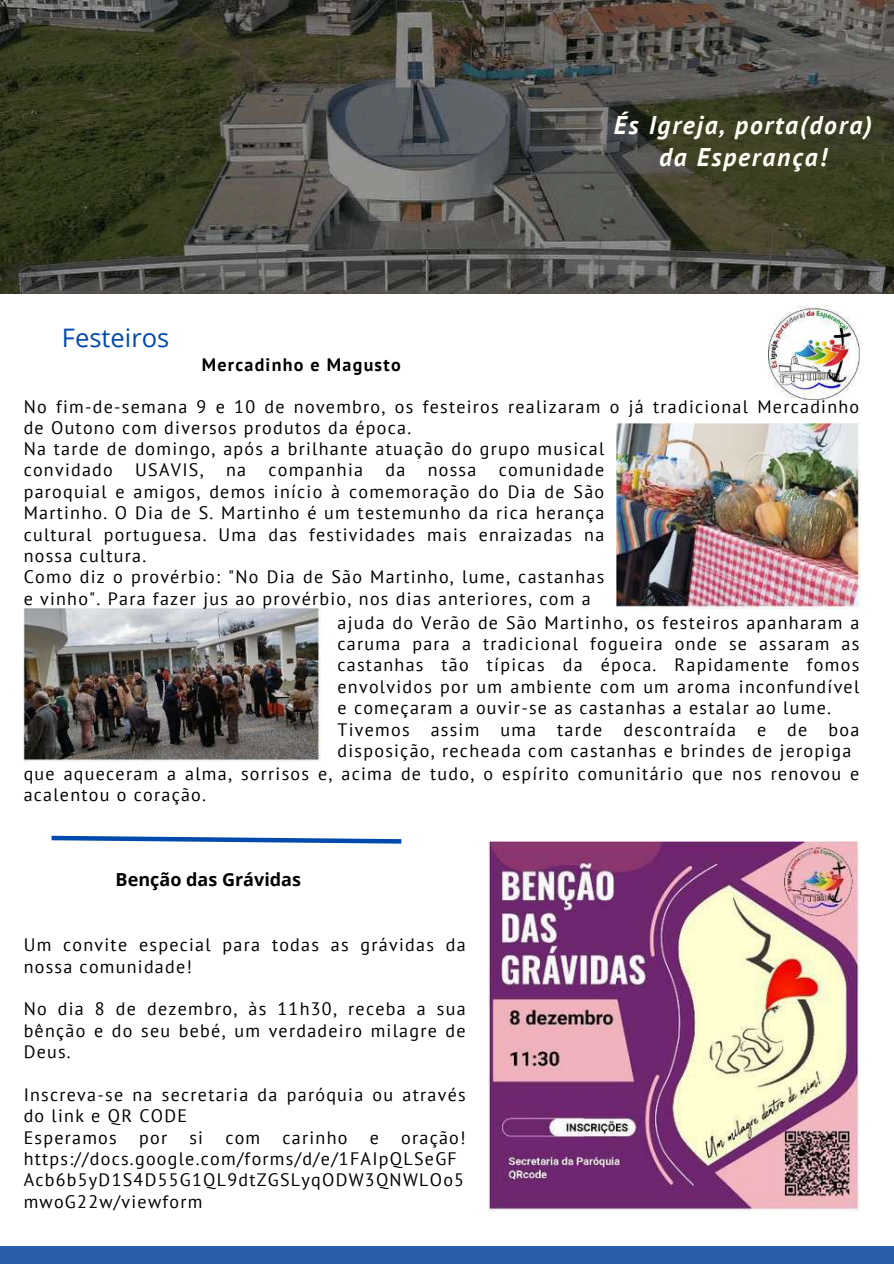
<style>
.page{position:relative;width:894px;height:1264px;background:#fff}
.page>*{position:absolute;margin:0;border:0;box-sizing:border-box;transform-origin:0 0}
.t1{font:italic 700 25.65px/31.5px "PT Sans";letter-spacing:.07em;color:#fffef5;text-align:center}
.t2{font:25.5px "Open Sans";color:#004aad}
.t3{font:18px/21.3px "PT Sans";letter-spacing:.07em;color:#000}
.t4{font:700 18px "PT Sans";letter-spacing:.07em;color:#000}
.t5{font:700 18px "Open Sans";color:#000}
</style>
<div class="page">
<img style="left:0;top:0;width:893px;height:293px">
<div style="left:0;top:1246px;width:893px;height:17px;background:#2a5eaa"></div>
<img style="left:768px;top:305px;width:92px;height:94px">
<img style="left:488px;top:841px;width:371px;height:371px">
<img style="left:616px;top:424px;width:244px;height:184px">
<img style="left:24px;top:608px;width:297px;height:153px">
<svg style="left:51px;top:835px;width:351px;height:9px"></svg>
<h2 class="t2" style="left:62px;top:320px;width:109px">Festeiros</h2>
<h1 class="t1" style="left:613px;top:109px;width:259px">És Igreja, porta(dora) da Esperança!</h1>
<p class="t4" style="left:202px;top:352px;width:200px">Mercadinho e Magusto</p>
<p class="t3" style="left:24px;top:395px;width:836px">No fim-de-semana 9 e 10 de novembro, os festeiros realizaram o já tradicional Mercadinho de Outono com diversos produtos da época.<br>Na tarde de domingo, após a brilhante atuação do grupo musical<br>convidado USAVIS, na companhia da nossa comunidade<br>paroquial e amigos, demos início à comemoração do Dia de São<br>Martinho. O Dia de S. Martinho é um testemunho da rica herança<br>cultural portuguesa. Uma das festividades mais enraizadas na<br>nossa cultura.<br>Como diz o provérbio: "No Dia de São Martinho, lume, castanhas<br>e vinho". Para fazer jus ao provérbio, nos dias anteriores, com a</p>
<p class="t3" style="left:337px;top:611px;width:523px">ajuda do Verão de São Martinho, os festeiros apanharam a</p>
<p class="t3" style="left:337px;top:632px;width:523px">caruma para a tradicional fogueira onde se assaram as</p>
<p class="t3" style="left:337px;top:654px;width:523px">castanhas tão típicas da época. Rapidamente fomos</p>
<p class="t3" style="left:337px;top:675px;width:523px">envolvidos por um ambiente com um aroma inconfundível</p>
<p class="t3" style="left:337px;top:696px;width:495px">e começaram a ouvir-se as castanhas a estalar ao lume.</p>
<p class="t3" style="left:337px;top:718px;width:523px">Tivemos assim uma tarde descontraída e de boa</p>
<p class="t3" style="left:337px;top:739px;width:515px">disposição, recheada com castanhas e brindes de jeropiga</p>
<p class="t3" style="left:24px;top:762px;width:836px">que aqueceram a alma, sorrisos e, acima de tudo, o espírito comunitário que nos renovou e</p>
<p class="t3" style="left:24px;top:784px;width:184px">acalentou o coração.</p>
<p class="t5" style="left:116px;top:867px;width:187px">Benção das Grávidas</p>
<p class="t3" style="left:24px;top:933px;width:443px">Um convite especial para todas as grávidas da nossa comunidade!</p>
<p class="t3" style="left:24px;top:997px;width:443px;text-align:justify">No dia 8 de dezembro, às 11h30, receba a sua bênção e do seu bebé, um verdadeiro milagre de Deus.</p>
<p class="t3" style="left:24px;top:1083px;width:443px">Inscreva-se na secretaria da paróquia ou através do link e QR CODE<br>Esperamos por si com carinho e oração! https://docs.google.com/forms/d/e/1FAIpQLSeGF Acb6b5yD1S4D55G1QL9dtZGSLyqODW3QNWLOo5 mwoG22w/viewform</p>
</div>
